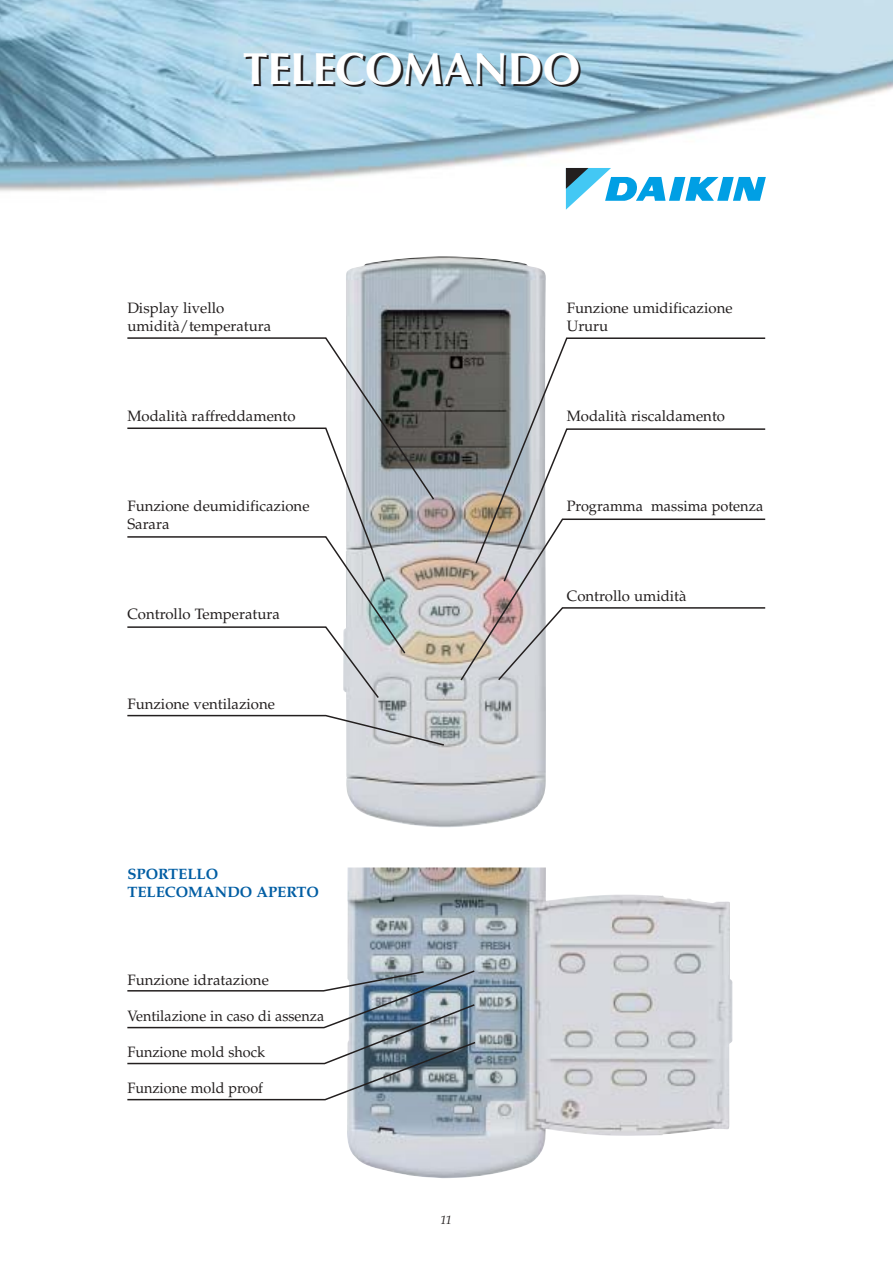
<style>
.page{position:relative;width:893px;height:1263px;background:#fff}
.page>*{position:absolute;margin:0;border:0;box-sizing:border-box;transform-origin:0 0}
.t1{font:700 45px "Optima";color:#231f1f}
.t2{font:15px/18px "Palatino";color:#231f1f}
.t3{font:15px "Palatino";color:#231f1f;scale:.96 1}
.t4{font:700 15px/18px "Palatino";color:#005da3}
.t5{font:italic 12px "Palatino";color:#231f1f}
</style>
<div class="page">
<img style="left:0;top:0;width:893px;height:210px">
<img style="left:346px;top:256px;width:200px;height:81px">
<img style="left:347px;top:1101px;width:383px;height:77px">
<svg style="left:127px;top:337px;width:639px;height:764px"></svg>
<svg style="left:566px;top:168px;width:200px;height:42px"></svg>
<h1 class="t1" style="left:245px;top:52px;width:339px">TELECOMANDO</h1>
<p class="t2" style="left:127px;top:301px;width:145px">Display livello umidità/temperatura</p>
<p class="t2" style="left:127px;top:409px;width:170px">Modalità raffreddamento</p>
<p class="t2" style="left:127px;top:499px;width:184px">Funzione deumidificazione<br>Sarara</p>
<p class="t2" style="left:127px;top:607px;width:154px">Controllo Temperatura</p>
<p class="t2" style="left:127px;top:697px;width:149px">Funzione ventilazione</p>
<p class="t4" style="left:127px;top:866px;width:193px">SPORTELLO<br>TELECOMANDO APERTO</p>
<p class="t2" style="left:127px;top:972px;width:143px">Funzione idratazione</p>
<p class="t3" style="left:127px;top:1010px;width:207px">Ventilazione in caso di assenza</p>
<p class="t3" style="left:127px;top:1046px;width:145px">Funzione mold shock</p>
<p class="t3" style="left:127px;top:1082px;width:143px">Funzione mold proof</p>
<p class="t2" style="left:567px;top:301px;width:167px">Funzione umidificazione<br>Ururu</p>
<p class="t2" style="left:567px;top:409px;width:160px">Modalità riscaldamento</p>
<p class="t2" style="left:567px;top:499px;width:198px">Programma massima potenza</p>
<p class="t2" style="left:567px;top:589px;width:121px">Controllo umidità</p>
<p class="t5" style="left:441px;top:1215px;width:13px">11</p>
</div>
